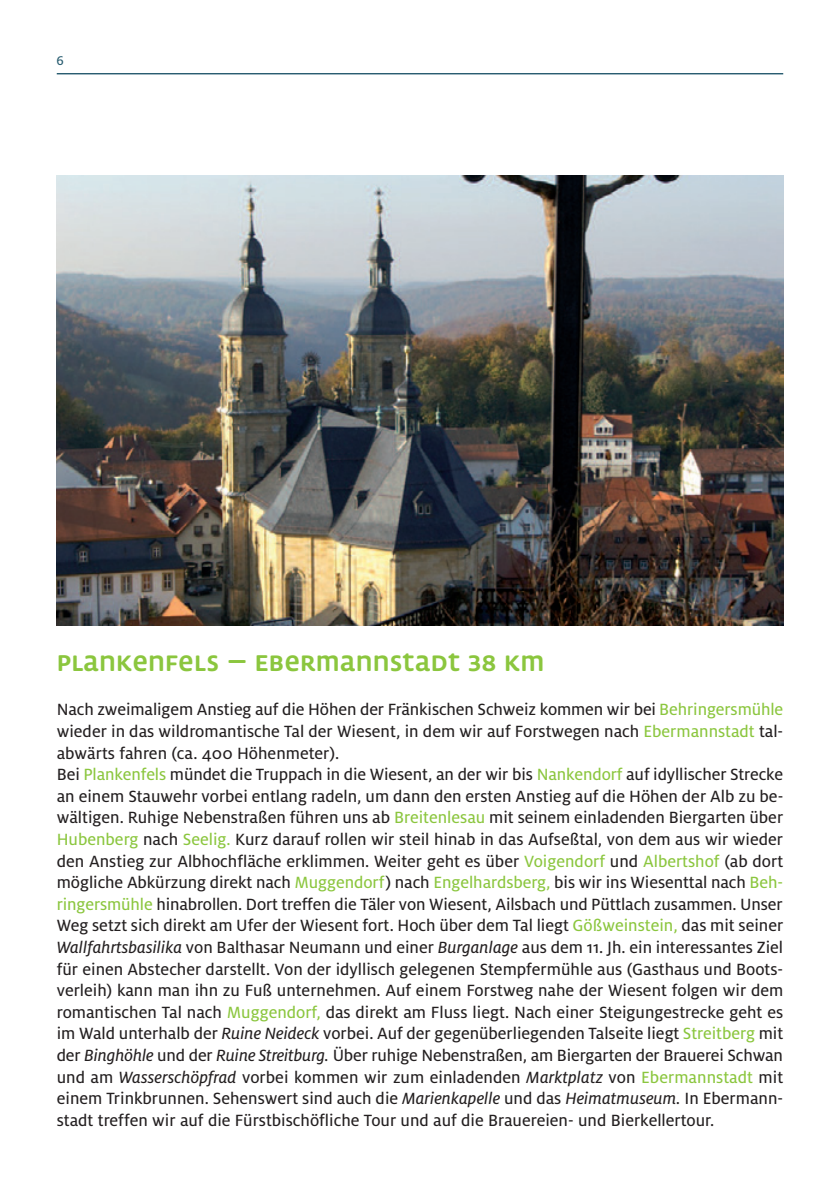
<style>
.page{position:relative;width:840px;height:1191px;background:#fff}
.page>*{position:absolute;margin:0;border:0;box-sizing:border-box;transform-origin:0 0}
.t1{font:24px "Oberfranken Headline";color:#8bc63e}
.t2{font:18px/21.6px "Milo OT Text";color:#231f20}
.t3{font:14px "Milo OT Text";color:#255a6e}
.s1{color:#8bc63e}
.s2{font-family:"Milo OT Text Ita"}
</style>
<div class="page">
<hr style="left:57px;top:73px;width:725px;height:1px;background:#255a6e">
<img style="left:57px;top:176px;width:725px;height:449px">
<p class="t3" style="left:56px;top:56px;width:9px">6</p>
<h1 class="t1" style="left:57px;top:655px;width:489px">PLANKENFELS – EBERMANNSTADT 38 KM</h1>
<p class="t2" style="left:57px;top:700px;width:727px">Nach zweimaligem Anstieg auf die Höhen der Fränkischen Schweiz kommen wir bei <span class="s1">Behringersmühle </span>wieder in das wildromantische Tal der Wiesent, in dem wir auf Forstwegen nach <span class="s1">Ebermannstadt</span> tal&shy;abwärts fahren (ca. 400 Höhenmeter).<br>Bei <span class="s1">Plankenfels</span> mündet die Truppach in die Wiesent, an der wir bis <span class="s1">Nankendorf</span> auf idyllischer Strecke an einem Stauwehr vorbei entlang radeln, um dann den ersten Anstieg auf die Höhen der Alb zu be&shy;wältigen. Ruhige Nebenstraßen führen uns ab <span class="s1">Breitenlesau</span> mit seinem einladenden Biergarten über <span class="s1">Hubenberg</span> nach <span class="s1">Seelig.</span> Kurz darauf rollen wir steil hinab in das Aufseßtal, von dem aus wir wieder den Anstieg zur Albhochfläche erklimmen. Weiter geht es über <span class="s1">Voigendorf</span> und <span class="s1">Albertshof</span> (ab dort mögliche Abkürzung direkt nach <span class="s1">Muggendorf</span>) nach <span class="s1">Engelhardsberg,</span> bis wir ins Wiesenttal nach <span class="s1">Beh&shy;ringersmühle</span> hinabrollen. Dort treffen die Täler von Wiesent, Ailsbach und Püttlach zusammen. Unser Weg setzt sich direkt am Ufer der Wiesent fort. Hoch über dem Tal liegt <span class="s1">Gößweinstein,</span> das mit seiner <span class="s2">Wallfahrtsbasilika</span> von Balthasar Neumann und einer <span class="s2">Burganlage</span> aus dem 11. Jh. ein interessantes Ziel für einen Abstecher darstellt. Von der idyllisch gelegenen Stempfermühle aus (Gasthaus und Boots&shy;verleih) kann man ihn zu Fuß unternehmen. Auf einem Forstweg nahe der Wiesent folgen wir dem romantischen Tal nach <span class="s1">Muggendorf,</span> das direkt am Fluss liegt. Nach einer Steigungestrecke geht es im Wald unterhalb der <span class="s2">Ruine Neideck</span> vorbei. Auf der gegenüberliegenden Talseite liegt <span class="s1">Streitberg</span> mit der <span class="s2">Binghöhle</span> und der <span class="s2">Ruine Streitburg.</span> Über ruhige Nebenstraßen, am Biergarten der Brauerei Schwan und am <span class="s2">Wasserschöpfrad</span> vorbei kommen wir zum einladenden <span class="s2">Marktplatz</span> von <span class="s1">Ebermannstadt</span> mit einem Trinkbrunnen. Sehenswert sind auch die <span class="s2">Marienkapelle</span> und das <span class="s2">Heimatmuseum.</span> In Ebermann&shy;stadt treffen wir auf die Fürstbischöfliche Tour und auf die Brauereien- und Bierkellertour.</p>
</div>
